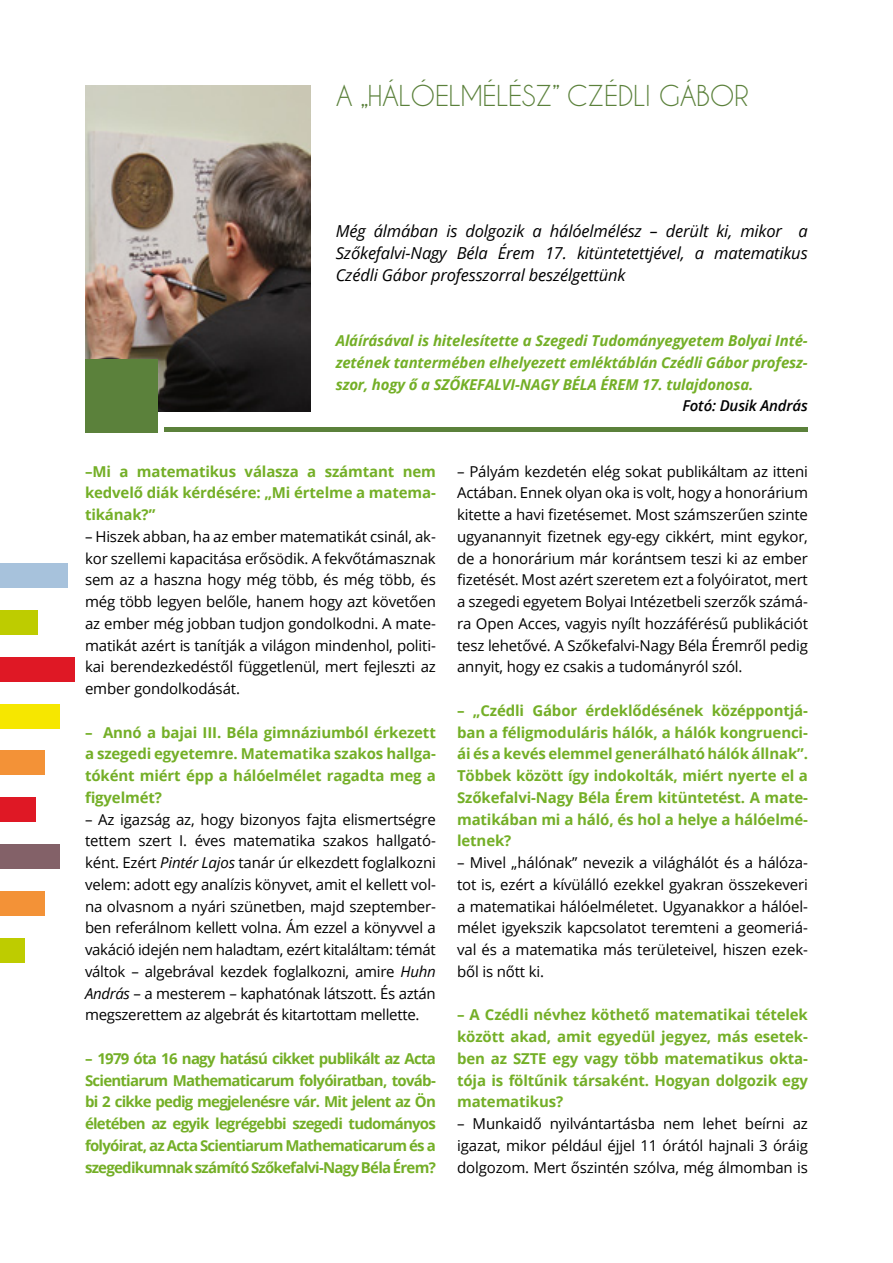
<style>
.page{position:relative;width:893px;height:1263px;background:#fff}
.page>*{position:absolute;margin:0;border:0;box-sizing:border-box;transform-origin:0 0}
.t1{font:27px "Caviar Dreams";letter-spacing:-.02em;color:#5b813b}
.t2{font:italic 16.5px/21.8px "Open Sans";letter-spacing:-.01em;color:#000;text-align:justify}
.t3{font:15px/21.8px "Open Sans";letter-spacing:-.01em;color:#000;text-align:justify}
.t4{font:700 15px/21.8px "Open Sans";letter-spacing:-.01em;color:#74af27;text-align:justify}
.t5{font:italic 700 15px/21.8px "Open Sans";letter-spacing:-.01em;color:#74af27;text-align:justify}
.t6{font:italic 600 15px "Open Sans";letter-spacing:-.01em;color:#000}
.s1{font-style:italic}
</style>
<div class="page">
<div style="left:0;top:564px;width:68px;height:24px;background:#a7c2dc"></div>
<div style="left:0;top:610px;width:38px;height:24px;background:#becc00"></div>
<div style="left:0;top:657px;width:74px;height:24px;background:#df1825"></div>
<div style="left:0;top:704px;width:60px;height:24px;background:#f6e700"></div>
<div style="left:0;top:844px;width:60px;height:24px;background:#836168"></div>
<div style="left:0;top:751px;width:45px;height:24px;background:#f39237"></div>
<div style="left:0;top:891px;width:45px;height:24px;background:#f39237"></div>
<div style="left:0;top:797px;width:35px;height:25px;background:#df1825"></div>
<div style="left:0;top:938px;width:25px;height:24px;background:#becc00"></div>
<img style="left:85px;top:85px;width:225px;height:326px">
<div style="left:85px;top:359px;width:73px;height:74px;background:#5b813b"></div>
<div style="left:165px;top:427px;width:643px;height:5px;background:#5b813b"></div>
<h1 class="t1" style="left:336px;top:80px;width:414px">A „HÁLÓELMÉLÉSZ” CZÉDLI GÁBOR</h1>
<p class="t2" style="left:336px;top:220px;width:473px">Még álmában is dolgozik a hálóelmélész – derült ki, mikor a Szőkefalvi-Nagy Béla Érem 17. kitüntetettjével, a matematikus Czédli Gábor professzorral beszélgettünk</p>
<p class="t5" style="left:336px;top:329px;width:473px">Aláírásával is hitelesítette a Szegedi Tudományegyetem Bolyai Inté&shy;zetének tantermében elhelyezett emléktáblán Czédli Gábor profes - szor, hogy ő a SZŐKEFALVI-NAGY BÉLA ÉREM 17. tulajdonosa.</p>
<p class="t4" style="left:85px;top:460px;width:352px">–Mi a matematikus válasza a számtant nem kedvelő diák kérdésére: „Mi értelme a matema&shy;tikának?”</p>
<p class="t3" style="left:85px;top:525px;width:352px">– Hiszek abban, ha az ember matematikát csinál, ak&shy;kor szellemi kapacitása erősödik. A fekvőtámasznak sem az a haszna hogy még több, és még több, és még több legyen belőle, hanem hogy azt követően az ember még jobban tudjon gondolkodni. A mate&shy;matikát azért is tanítják a világon mindenhol, politi&shy;kai berendezkedéstől függetlenül, mert fejleszti az ember gondolkodását.</p>
<p class="t4" style="left:85px;top:721px;width:352px">– Annó a bajai III. Béla gimnáziumból érkezett a szegedi egyetemre. Matematika szakos hallga&shy;tóként miért épp a hálóelmélet ragadta meg a figyelmét?</p>
<p class="t3" style="left:85px;top:808px;width:352px">– Az igazság az, hogy bizonyos fajta elismertségre tettem szert I. éves matematika szakos hallgató&shy;ként. Ezért <span class="s1">Pintér Lajos</span> tanár úr elkezdett foglalkozni velem: adott egy analízis könyvet, amit el kellett vol&shy;na olvasnom a nyári szünetben, majd szeptember&shy;ben referálnom kellett volna. Ám ezzel a könyvvel a vakáció idején nem haladtam, ezért kitaláltam: témát váltok – algebrával kezdek foglalkozni, amire <span class="s1">Huhn András</span> – a mesterem – kaphatónak látszott. És aztán megszerettem az algebrát és kitartottam mellette.</p>
<p class="t4" style="left:85px;top:1047px;width:352px">– 1979 óta 16 nagy hatású cikket publikált az Acta Scientiarum Mathematicarum folyóiratban, továb&shy;bi 2 cikke pedig megjelenésre vár. Mit jelent az Ön életében az egyik legrégebbi szegedi tudományos folyóirat, az Acta Scientiarum Mathematicarum és a szegedikumnak számító Szőkefalvi-Nagy Béla Érem?</p>
<p class="t6" style="left:682px;top:396px;width:127px">Fotó: Dusik András</p>
<p class="t3" style="left:457px;top:460px;width:352px">– Pályám kezdetén elég sokat publikáltam az itteni Actában. Ennek olyan oka is volt, hogy a honorárium kitette a havi fizetésemet. Most számszerűen szinte ugyanannyit fizetnek egy-egy cikkért, mint egykor, de a honorárium már korántsem teszi ki az ember fizetését. Most azért szeretem ezt a folyóiratot, mert a szegedi egyetem Bolyai Intézetbeli szerzők számá&shy;ra Open Acces, vagyis nyílt hozzáférésű publikációt tesz lehetővé. A Szőkefalvi-Nagy Béla Éremről pedig annyit, hogy ez csakis a tudományról szól.</p>
<p class="t4" style="left:457px;top:699px;width:352px">– „Czédli Gábor érdeklődésének középpontjá&shy;ban a féligmoduláris hálók, a hálók kongruenci&shy;ái és a kevés elemmel generálható hálók állnak”.<br>Többek között így indokolták, miért nyerte el a Szőkefalvi-Nagy Béla Érem kitüntetést. A mate&shy;matikában mi a háló, és hol a helye a hálóelmé&shy;letnek?</p>
<p class="t3" style="left:457px;top:851px;width:352px">– Mivel „hálónak” nevezik a világhálót és a hálóza&shy;tot is, ezért a kívülálló ezekkel gyakran összekeveri a matematikai hálóelméletet. Ugyanakkor a hálóel&shy;mélet igyekszik kapcsolatot teremteni a geomeriá&shy;val és a matematika más területeivel, hiszen ezek&shy;ből is nőtt ki.</p>
<p class="t4" style="left:457px;top:1004px;width:352px">– A Czédli névhez köthető matematikai tételek között akad, amit egyedül jegyez, más esetek&shy;ben az SZTE egy vagy több matematikus okta&shy;tója is föltűnik társaként. Hogyan dolgozik egy matematikus?</p>
<p class="t3" style="left:457px;top:1112px;width:352px">– Munkaidő nyilvántartásba nem lehet beírni az igazat, mikor például éjjel 11 órától hajnali 3 óráig dolgozom. Mert őszintén szólva, még álmomban is</p>
</div>
